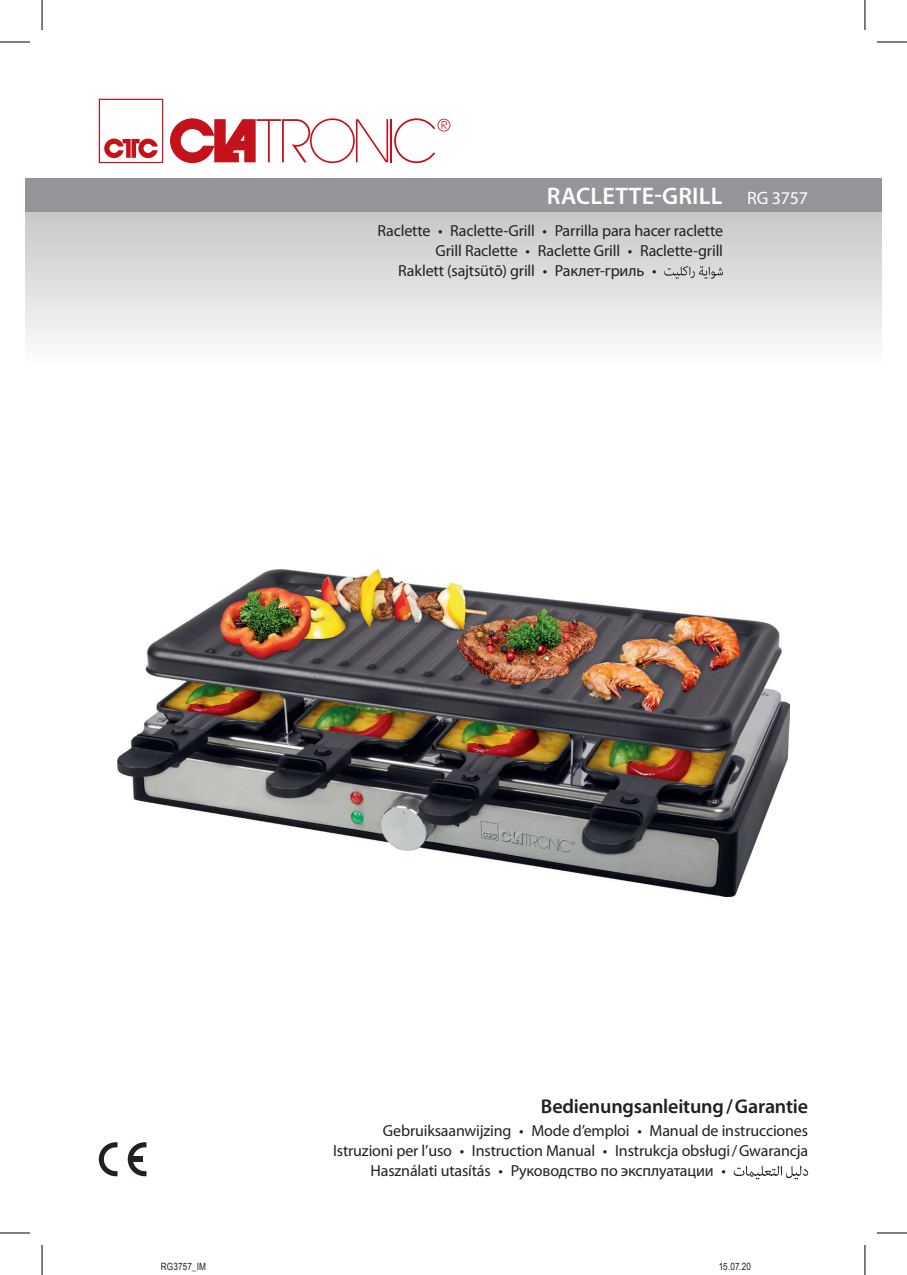
<style>
.page{position:relative;width:907px;height:1275px;background:#fff}
.page>*{position:absolute;margin:0;border:0;box-sizing:border-box;transform-origin:0 0}
.t1{font:600 24px "Myriad Pro";letter-spacing:.01em;color:#fff}
.t2{font:600 20px "Myriad Pro";letter-spacing:-.01em;color:#231f20}
.t3{font:18px "Myriad Pro";letter-spacing:-.01em;color:#fff}
.t4{font:16px "Myriad Pro";letter-spacing:-.01em;color:#231f20}
.t5{font:10px "Arial Narrow";letter-spacing:.01em;color:#231f20}
</style>
<div class="page">
<div style="left:25px;top:178px;width:856px;height:34px;background:#939598"></div>
<div style="left:25px;top:212px;width:856px;height:155px;background:linear-gradient(to bottom,#c6c7ca,#fdfdfe)"></div>
<svg style="left:99px;top:99px;width:64px;height:64px"></svg>
<hr style="left:390px;top:119px;width:2px;height:43px;background:#c4121a">
<svg style="left:394px;top:118px;width:56px;height:45px"></svg>
<svg style="left:170px;top:118px;width:218px;height:45px"></svg>
<svg style="left:733px;top:1165px;width:74px;height:14px"></svg>
<svg style="left:99px;top:1142px;width:18px;height:34px"></svg>
<svg style="left:128px;top:1142px;width:18px;height:34px"></svg>
<div style="left:129px;top:1156px;width:14px;height:5px;background:#231f20"></div>
<svg style="left:664px;top:266px;width:58px;height:13px"></svg>
<img style="left:117px;top:570px;width:672px;height:326px">
<hr style="left:0;top:42px;width:30px;height:1px;background:#000">
<hr style="left:876px;top:42px;width:30px;height:1px;background:#000">
<hr style="left:0;top:1232px;width:30px;height:1px;background:#000">
<hr style="left:876px;top:1232px;width:30px;height:1px;background:#000">
<hr style="left:42px;top:0;width:1px;height:30px;background:#000">
<hr style="left:42px;top:1245px;width:1px;height:30px;background:#000">
<hr style="left:864px;top:0;width:1px;height:30px;background:#000">
<hr style="left:864px;top:1245px;width:1px;height:30px;background:#000">
<h1 class="t1" style="left:546px;top:181px;width:177px">RACLETTE-GRILL</h1>
<p class="t4" style="left:377px;top:220px;width:347px">Raclette • Raclette-Grill • Parrilla para hacer raclette</p>
<p class="t4" style="left:435px;top:240px;width:289px">Grill Raclette • Raclette Grill • Raclette-grill</p>
<p class="t4" style="left:398px;top:260px;width:259px">Raklett (sajtsütõ) grill • Раклет-гриль •</p>
<p class="t3" style="left:746px;top:187px;width:63px">RG 3757</p>
<p class="t2" style="left:540px;top:1094px;width:269px">Bedienungsanleitung/Garantie</p>
<p class="t4" style="left:383px;top:1121px;width:426px">Gebruiksaanwijzing • Mode d’emploi • Manual de instrucciones</p>
<p class="t4" style="left:333px;top:1141px;width:476px">Istruzioni per l’uso • Instruction Manual • Instrukcja obsługi/Gwarancja</p>
<p class="t4" style="left:370px;top:1161px;width:357px">Használati utasítás • Руководство по эксплуатации •</p>
<p class="t5" style="left:161px;top:1258px;width:47px">RG3757_IM</p>
<p class="t5" style="left:718px;top:1258px;width:34px">15.07.20</p>
</div>
